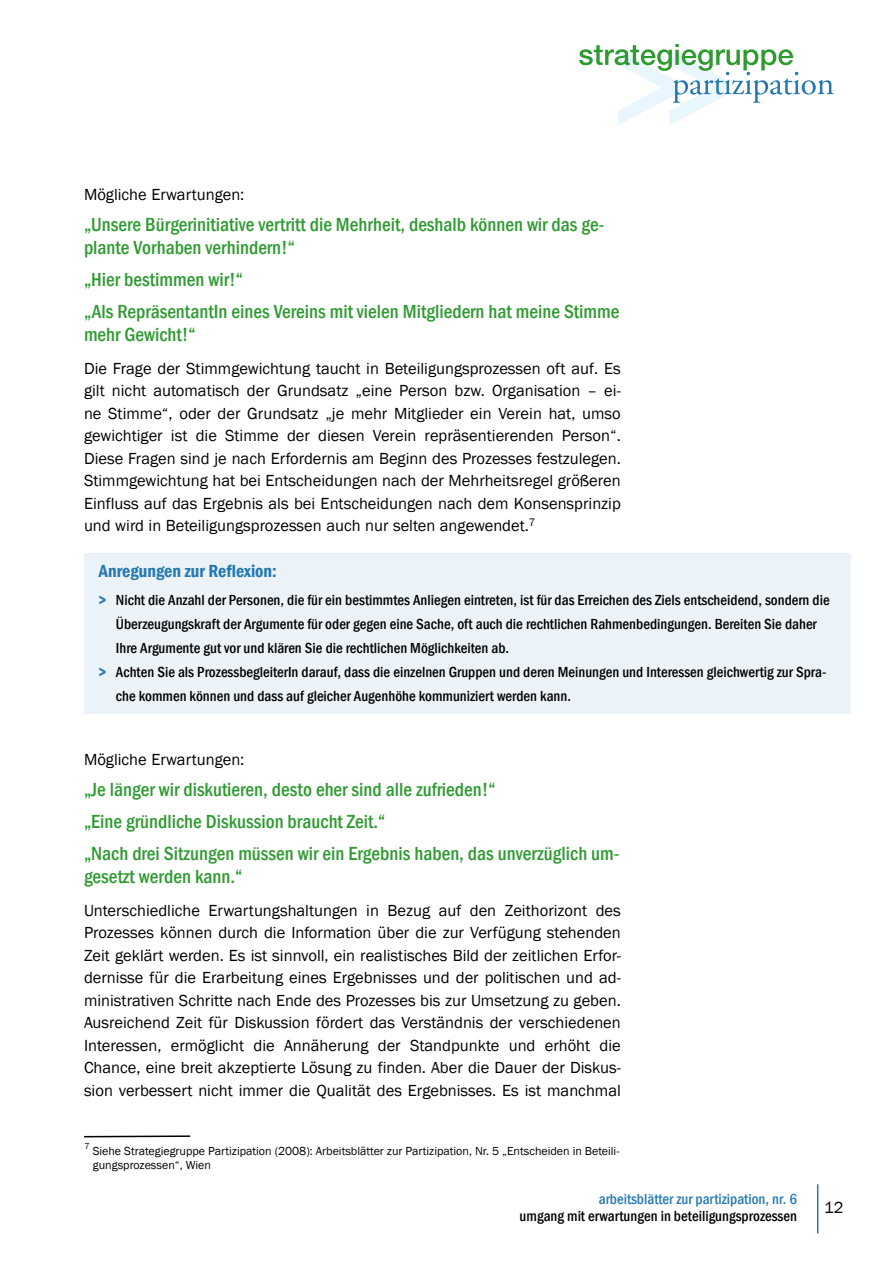
<style>
.page{position:relative;width:893px;height:1263px;background:#fff}
.page>*{position:absolute;margin:0;border:0;box-sizing:border-box;transform-origin:0 0}
.t1{font:500 condensed 19.5px/32.2px "Franklin Gothic";color:#2d9b30}
.t2{font:600 condensed 18px "Franklin Gothic";color:#2579b1}
.t3{font:16.5px/22.5px "Franklin Gothic";color:#000;text-align:justify}
.t4{font:500 condensed 15px "Franklin Gothic";color:#000}
.t5{font:500 condensed 15px "Franklin Gothic";color:#2579b1}
.t6{font:12px/14.4px "Franklin Gothic";color:#000}
.t7{font:9px "Franklin Gothic";color:#000}
.s1{font-weight:600;color:#2579b1}
</style>
<div class="page">
<hr style="left:817px;top:1184px;width:1px;height:49px;background:#2579b1">
<svg style="left:579px;top:44px;width:254px;height:81px"></svg>
<div style="left:84px;top:553px;width:766px;height:160px;background:#ebf2f8"></div>
<svg style="left:84px;top:1135px;width:107px;height:3px"></svg>
<p class="t3" style="left:84px;top:184px;width:162px">Mögliche Erwartungen:</p>
<p class="t1" style="left:84px;top:213px;width:522px;line-height:22.5px">„Unsere Bürgerinitiative vertritt die Mehrheit, deshalb können wir das ge&shy;plante Vorhaben verhindern!“</p>
<p class="t1" style="left:84px;top:263px;width:537px">„Hier bestimmen wir!“<br>„Als RepräsentantIn eines Vereins mit vielen Mitgliedern hat meine Stimme</p>
<p class="t1" style="left:84px;top:318px;width:113px">mehr Gewicht!“</p>
<p class="t3" style="left:84px;top:357px;width:538px">Die Frage der Stimmgewichtung taucht in Beteiligungsprozessen oft auf. Es gilt nicht automatisch der Grundsatz „eine Person bzw. Organisation – ei&shy;ne Stimme“, oder der Grundsatz „je mehr Mitglieder ein Verein hat, umso gewichtiger ist die Stimme der diesen Verein repräsentierenden Person“.<br>Diese Fragen sind je nach Erfordernis am Beginn des Prozesses festzulegen.<br>Stimmgewichtung hat bei Entscheidungen nach der Mehrheitsregel größeren Einfluss auf das Ergebnis als bei Entscheidungen nach dem Konsensprinzip und wird in Beteiligungsprozessen auch nur selten angewendet.<sup>7</sup></p>
<p class="t2" style="left:99px;top:559px;width:179px">Anregungen zur Reflexion:</p>
<p class="t4" style="left:99px;top:591px;width:732px"><span class="s1">&gt;</span> Nicht die Anzahl der Personen, die für ein bestimmtes Anliegen eintreten, ist für das Erreichen des Ziels entscheidend, sondern die</p>
<p class="t4" style="left:116px;top:615px;width:702px">Überzeugungskraft der Argumente für oder gegen eine Sache, oft auch die rechtlichen Rahmenbedingungen. Bereiten Sie daher</p>
<p class="t4" style="left:116px;top:639px;width:395px">Ihre Argumente gut vor und klären Sie die rechtlichen Möglichkeiten ab.</p>
<p class="t4" style="left:99px;top:663px;width:729px"><span class="s1">&gt;</span> Achten Sie als ProzessbegleiterIn darauf, dass die einzelnen Gruppen und deren Meinungen und Interessen gleichwertig zur Spra-</p>
<p class="t4" style="left:116px;top:687px;width:456px">che kommen können und dass auf gleicher Augenhöhe kommuniziert werden kann.</p>
<p class="t3" style="left:84px;top:748px;width:162px">Mögliche Erwartungen:</p>
<p class="t1" style="left:84px;top:773px;width:537px">„Je länger wir diskutieren, desto eher sind alle zufrieden!“<br>„Eine gründliche Diskussion braucht Zeit.“<br>„Nach drei Sitzungen müssen wir ein Ergebnis haben, das unverzüglich um-</p>
<p class="t1" style="left:84px;top:860px;width:160px">gesetzt werden kann.“</p>
<p class="t3" style="left:84px;top:899px;width:538px">Unterschiedliche Erwartungshaltungen in Bezug auf den Zeithorizont des Prozesses können durch die Information über die zur Verfügung stehenden Zeit geklärt werden. Es ist sinnvoll, ein realistisches Bild der zeitlichen Erfor&shy;dernisse für die Erarbeitung eines Ergebnisses und der politischen und ad&shy;ministrativen Schritte nach Ende des Prozesses bis zur Umsetzung zu geben.<br>Ausreichend Zeit für Diskussion fördert das Verständnis der verschiedenen Interessen, ermöglicht die Annäherung der Standpunkte und erhöht die Chance, eine breit akzeptierte Lösung zu finden. Aber die Dauer der Diskus&shy;sion verbessert nicht immer die Qualität des Ergebnisses. Es ist manchmal</p>
<p class="t7" style="left:84px;top:1140px;width:7px">7</p>
<p class="t6" style="left:93px;top:1144px;width:528px">Siehe Strategiegruppe Partizipation (2008): Arbeitsblätter zur Partizipation, Nr. 5 „Entscheiden in Beteili&shy;gungsprozessen“, Wien</p>
<p class="t5" style="left:599px;top:1189px;width:200px">arbeitsblätter zur partizipation, nr. 6</p>
<p class="t4" style="left:520px;top:1206px;width:279px">umgang mit erwartungen in beteiligungsprozessen</p>
<p class="t3" style="left:824px;top:1197px;width:21px">12</p>
</div>
